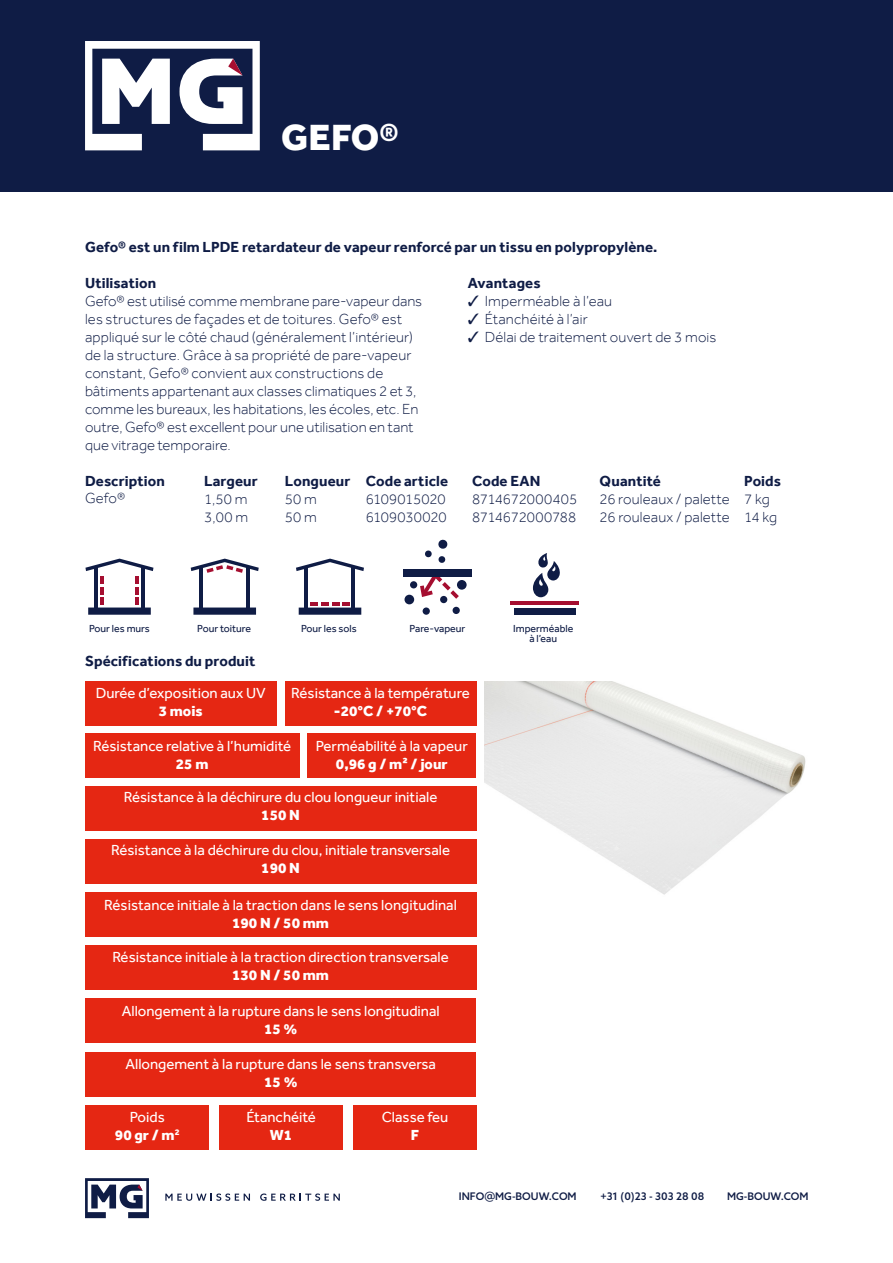
<style>
.page{position:relative;width:893px;height:1263px;background:#fff}
.page>*{position:absolute;margin:0;border:0;box-sizing:border-box;transform-origin:0 0}
.t1{font:800 37.5px "Effra";color:#fff}
.t2{font:300 15px/18px "Effra";color:#0f1c45}
.t3{font:15px "Effra";color:#fff}
.t4{font:700 15px "Effra";letter-spacing:.01em;color:#0f1c45}
.t5{font:800 15px/18px "Effra";color:#fff;text-align:center}
.t6{font:300 15px "Effra";letter-spacing:-.02em;color:#0f1c45}
.t7{font:10.5px/10.5px "Effra";color:#0f1c45;text-align:center}
.t8{font:500 10.5px "Azo Sans";color:#0f1c45}
.s1{font-weight:400}
.s2{font-size:13.5px}
</style>
<div class="page">
<div style="left:0;top:0;width:893px;height:191px;background:#0f1c45"></div>
<img style="left:485px;top:681px;width:321px;height:214px">
<svg style="left:85px;top:41px;width:175px;height:109px"></svg>
<div style="left:85px;top:681px;width:191px;height:44px;background:#e52713"></div>
<div style="left:285px;top:681px;width:191px;height:44px;background:#e52713"></div>
<div style="left:85px;top:1105px;width:124px;height:44px;background:#e52713"></div>
<div style="left:219px;top:1105px;width:124px;height:44px;background:#e52713"></div>
<div style="left:85px;top:787px;width:391px;height:44px;background:#e52713"></div>
<div style="left:85px;top:734px;width:214px;height:44px;background:#e52713"></div>
<div style="left:85px;top:839px;width:391px;height:45px;background:#e52713"></div>
<div style="left:307px;top:734px;width:169px;height:44px;background:#e52713"></div>
<div style="left:353px;top:1105px;width:124px;height:44px;background:#e52713"></div>
<div style="left:85px;top:892px;width:391px;height:45px;background:#e52713"></div>
<div style="left:85px;top:999px;width:391px;height:44px;background:#e52713"></div>
<div style="left:85px;top:945px;width:391px;height:45px;background:#e52713"></div>
<div style="left:85px;top:1052px;width:391px;height:44px;background:#e52713"></div>
<svg style="left:165px;top:1193px;width:85px;height:8px"></svg>
<svg style="left:260px;top:1193px;width:80px;height:8px"></svg>
<svg style="left:85px;top:1178px;width:64px;height:40px"></svg>
<svg style="left:296px;top:559px;width:68px;height:12px"></svg>
<hr style="left:305px;top:567px;width:3px;height:46px;background:#0f1c45">
<hr style="left:352px;top:567px;width:3px;height:46px;background:#0f1c45">
<svg style="left:299px;top:602px;width:62px;height:13px"></svg>
<svg style="left:85px;top:559px;width:68px;height:56px"></svg>
<hr style="left:199px;top:567px;width:4px;height:46px;background:#0f1c45">
<hr style="left:246px;top:567px;width:4px;height:46px;background:#0f1c45">
<svg style="left:193px;top:607px;width:63px;height:8px"></svg>
<svg style="left:191px;top:559px;width:68px;height:14px"></svg>
<div style="left:404px;top:595px;width:10px;height:9px;background:#0f1c45;border-radius:50%"></div>
<div style="left:457px;top:580px;width:10px;height:10px;background:#0f1c45;border-radius:50%"></div>
<div style="left:423px;top:607px;width:7px;height:8px;background:#0f1c45;border-radius:50%"></div>
<div style="left:410px;top:581px;width:7px;height:7px;background:#0f1c45;border-radius:50%"></div>
<div style="left:440px;top:596px;width:7px;height:7px;background:#0f1c45;border-radius:50%"></div>
<div style="left:453px;top:607px;width:7px;height:7px;background:#0f1c45;border-radius:50%"></div>
<svg style="left:420px;top:577px;width:39px;height:22px"></svg>
<svg style="left:438px;top:539px;width:10px;height:10px"></svg>
<svg style="left:425px;top:550px;width:7px;height:8px"></svg>
<svg style="left:438px;top:556px;width:8px;height:7px"></svg>
<div style="left:403px;top:569px;width:68px;height:8px;background:#0f1c45"></div>
<svg style="left:533px;top:553px;width:27px;height:44px"></svg>
<hr style="left:511px;top:601px;width:68px;height:4px;background:#a50e30">
<div style="left:514px;top:608px;width:62px;height:7px;background:#0f1c45"></div>
<h1 class="t1" style="left:281px;top:115px;width:119px">GEFO®</h1>
<p class="t4" style="left:85px;top:238px;width:574px">Gefo® est un film LPDE retardateur de vapeur renforcé par un tissu en polypropylène.</p>
<p class="t4" style="left:85px;top:274px;width:73px">Utilisation</p>
<p class="t2" style="left:85px;top:292px;width:339px">Gefo® est utilisé comme membrane pare-vapeur dans les structures de façades et de toitures. Gefo® est appliqué sur le côté chaud (généralement l’intérieur) de la structure. Grâce à sa propriété de pare-vapeur constant, Gefo® convient aux constructions de bâtiments appartenant aux classes climatiques 2 et 3, comme les bureaux, les habitations, les écoles, etc. En outre, Gefo® est excellent pour une utilisation en tant que vitrage temporaire.</p>
<p class="t4" style="left:468px;top:274px;width:74px">Avantages</p>
<p class="t2" style="left:468px;top:292px;width:146px">✓ Imperméable à l’eau</p>
<p class="t2" style="left:468px;top:310px;width:122px">✓ Étanchéité à l’air</p>
<p class="t2" style="left:468px;top:328px;width:250px">✓ Délai de traitement ouvert de 3 mois</p>
<p class="t4" style="left:85px;top:472px;width:81px">Description</p>
<p class="t4" style="left:204px;top:472px;width:55px">Largeur</p>
<p class="t4" style="left:285px;top:472px;width:165px">Longueur Code article</p>
<p class="t4" style="left:472px;top:472px;width:70px">Code EAN</p>
<p class="t4" style="left:600px;top:472px;width:63px">Quantité</p>
<p class="t4" style="left:744px;top:472px;width:38px">Poids</p>
<p class="t2" style="left:85px;top:489px;width:42px">Gefo®</p>
<p class="t2" style="left:204px;top:490px;width:45px">1,50 m</p>
<p class="t2" style="left:285px;top:490px;width:33px">50 m</p>
<p class="t2" style="left:366px;top:490px;width:82px">6109015020</p>
<p class="t2" style="left:472px;top:490px;width:107px">8714672000405</p>
<p class="t2" style="left:600px;top:490px;width:172px">26 rouleaux / palette 7 kg</p>
<p class="t2" style="left:204px;top:508px;width:45px">3,00 m</p>
<p class="t2" style="left:285px;top:508px;width:33px">50 m</p>
<p class="t2" style="left:366px;top:508px;width:82px">6109030020</p>
<p class="t6" style="left:472px;top:508px;width:106px">8714672000788</p>
<p class="t2" style="left:600px;top:508px;width:179px">26 rouleaux / palette 14 kg</p>
<p class="t7" style="left:89px;top:623px;width:62px">Pour les murs</p>
<p class="t7" style="left:197px;top:623px;width:55px">Pour toiture</p>
<p class="t7" style="left:301px;top:623px;width:57px">Pour les sols</p>
<p class="t4" style="left:85px;top:652px;width:172px">Spécifications du produit</p>
<p class="t7" style="left:410px;top:623px;width:57px">Pare-vapeur</p>
<p class="t7" style="left:513px;top:623px;width:62px">Imperméable à l’eau</p>
<p class="t3" style="left:96px;top:684px;width:172px">Durée d’exposition aux UV</p>
<p class="t5" style="left:159px;top:702px;width:46px">3 mois</p>
<p class="t3" style="left:291px;top:684px;width:180px">Résistance à la température</p>
<p class="t5" style="left:334px;top:702px;width:95px">-20°C / +70°C</p>
<p class="t3" style="left:93px;top:737px;width:199px">Résistance relative à l’humidité</p>
<p class="t5" style="left:176px;top:755px;width:34px">25 m</p>
<p class="t3" style="left:316px;top:737px;width:153px">Perméabilité à la vapeur</p>
<p class="t5" style="left:336px;top:755px;width:113px">0,96 g / m² / jour</p>
<p class="t3" style="left:124px;top:788px;width:315px">Résistance à la déchirure du clou longueur initiale</p>
<p class="t5" style="left:261px;top:806px;width:40px">150 N</p>
<p class="t3" style="left:111px;top:841px;width:340px">Résistance à la déchirure du clou, initiale transversale</p>
<p class="t5" style="left:261px;top:859px;width:40px">190 N</p>
<p class="t3" style="left:104px;top:895px;width:354px">Résistance initiale à la traction dans le sens longitudinal</p>
<p class="t5" style="left:232px;top:913px;width:98px">190 N / 50 mm</p>
<p class="t3" style="left:112px;top:948px;width:338px">Résistance initiale à la traction direction transversale</p>
<p class="t5" style="left:232px;top:966px;width:98px">130 N / 50 mm</p>
<p class="t3" style="left:122px;top:1002px;width:319px">Allongement à la rupture dans le sens longitudinal</p>
<p class="t5" style="left:264px;top:1019px;width:35px">15 %</p>
<p class="t3" style="left:126px;top:1055px;width:312px">Allongement à la rupture dans le sens transversa</p>
<p class="t5" style="left:264px;top:1073px;width:35px">15 %</p>
<p class="t5" style="left:115px;top:1108px;width:66px"><span class="s1">Poids<br></span>90 gr / m<sup>2</sup></p>
<p class="t3" style="left:246px;top:1108px;width:71px">Étanchéité</p>
<p class="t5" style="left:270px;top:1126px;width:24px">W1</p>
<p class="t3" style="left:382px;top:1108px;width:68px">Classe feu</p>
<p class="t5" style="left:411px;top:1126px;width:10px">F</p>
<p class="t8" style="left:459px;top:1190px;width:119px">INFO<span class="s2">@</span>MG-BOUW.COM</p>
<p class="t8" style="left:600px;top:1190px;width:105px">+31 (0)23 - 303 28 08</p>
<p class="t8" style="left:727px;top:1190px;width:83px">MG-BOUW.COM</p>
</div>
